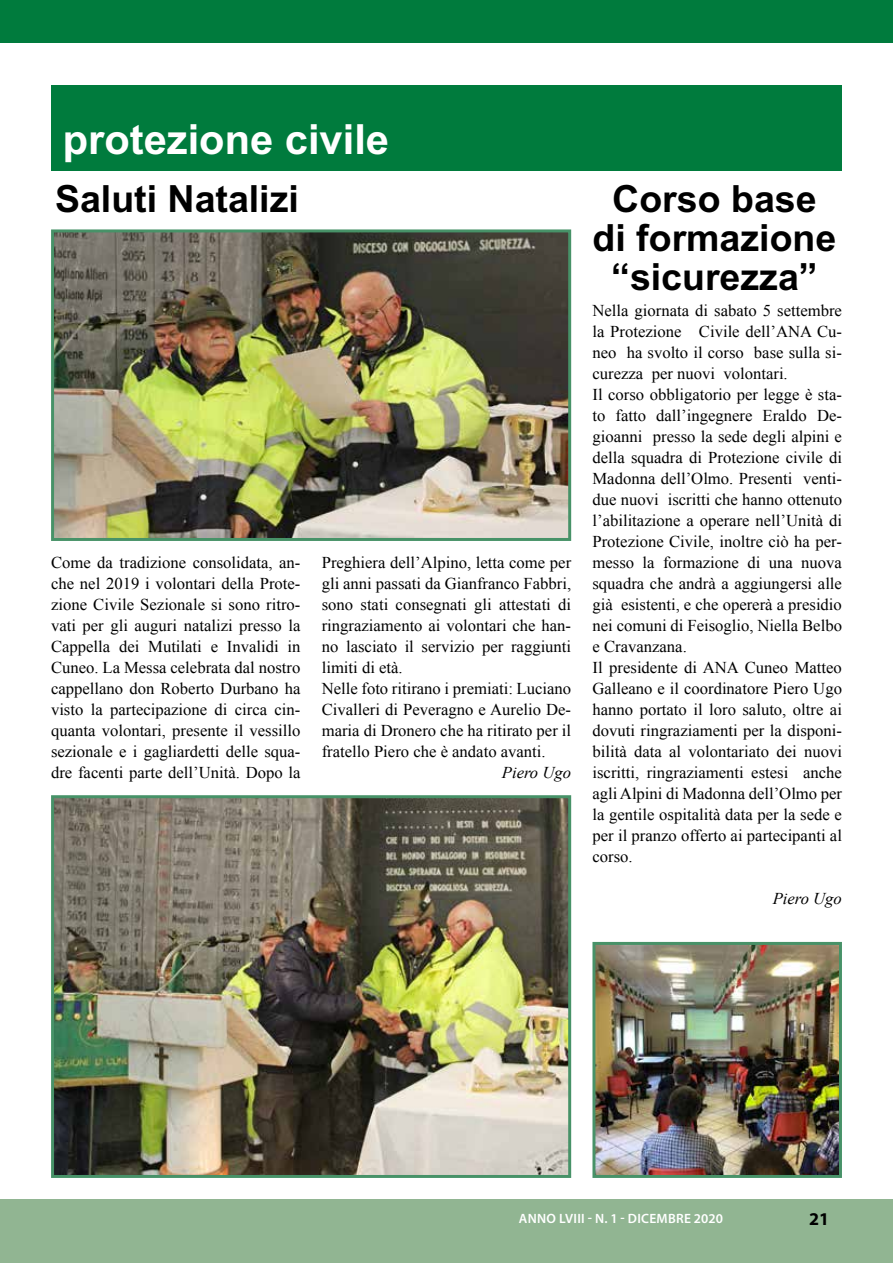
<style>
.page{position:relative;width:893px;height:1263px;background:#fff}
.page>*{position:absolute;margin:0;border:0;box-sizing:border-box;transform-origin:0 0}
.t1{font:700 41.7px "M Arial";color:#fff}
.t2{font:700 37.5px/39px "M Arial";color:#000;text-align:center}
.t3{font:700 18px "Myriad Pro";color:#000}
.t4{font:16.5px/21px "Times New Roman";color:#000}
.t5{font:italic 16.5px "Times New Roman";color:#000}
.t6{font:600 13.5px "Myriad Pro";letter-spacing:.02em;color:#fff}
</style>
<div class="page">
<div style="left:51px;top:85px;width:791px;height:85px;background:#007b3d"></div>
<img style="left:55px;top:233px;width:512px;height:304px">
<div style="left:51px;top:229px;width:520px;height:312px;border:3px solid #479268"></div>
<img style="left:55px;top:799px;width:512px;height:375px">
<div style="left:51px;top:795px;width:520px;height:383px;border:3px solid #479268"></div>
<img style="left:596px;top:946px;width:242px;height:228px">
<div style="left:592px;top:942px;width:250px;height:236px;border:3px solid #479268"></div>
<div style="left:0;top:1199px;width:893px;height:64px;background:#91b592"></div>
<div style="left:0;top:0;width:893px;height:43px;background:#007b3d"></div>
<h1 class="t1" style="left:63px;top:116px;width:328px">protezione civile</h1>
<h2 class="t2" style="left:55px;top:179px;width:245px">Saluti Natalizi</h2>
<h2 class="t2" style="left:592px;top:179px;width:245px">Corso base di formazione “sicurezza”</h2>
<p class="t4" style="left:51px;top:551px;width:251px;text-align:justify">Come da tradizione consolidata, an&shy;che nel 2019 i volontari della Prote&shy;zione Civile Sezionale si sono ritro&shy;vati per gli auguri natalizi presso la Cappella dei Mutilati e Invalidi in Cuneo. La Messa celebrata dal nostro cappellano don Roberto Durbano ha visto la partecipazione di circa cin&shy;quanta volontari, presente il vessillo sezionale e i gagliardetti delle squa&shy;dre facenti parte dell’Unità. Dopo la</p>
<p class="t4" style="left:322px;top:551px;width:251px">Preghiera dell’Alpino, letta come per gli anni passati da Gianfranco Fabbri, sono stati consegnati gli attestati di ringraziamento ai volontari che han&shy;no lasciato il servizio per raggiunti limiti di età.<br>Nelle foto ritirano i premiati: Luciano Civalleri di Peveragno e Aurelio De&shy;maria di Dronero che ha ritirato per il fratello Piero che è andato avanti.</p>
<p class="t5" style="left:502px;top:761px;width:71px">Piero Ugo</p>
<p class="t4" style="left:592px;top:299px;width:251px">Nella giornata di sabato 5 settembre la Protezione Civile dell’ANA Cu&shy;neo ha svolto il corso base sulla si&shy;curezza per nuovi volontari.<br>Il corso obbligatorio per legge è sta&shy;to fatto dall’ingegnere Eraldo De&shy;gioanni presso la sede degli alpini e della squadra di Protezione civile di Madonna dell’Olmo. Presenti venti&shy;due nuovi iscritti che hanno ottenuto l’abilitazione a operare nell’Unità di Protezione Civile, inoltre ciò ha per&shy;messo la formazione di una nuova squadra che andrà a aggiungersi alle già esistenti, e che opererà a presidio nei comuni di Feisoglio, Niella Belbo e Cravanzana.<br>Il presidente di ANA Cuneo Matteo Galleano e il coordinatore Piero Ugo hanno portato il loro saluto, oltre ai dovuti ringraziamenti per la disponi&shy;bilità data al volontariato dei nuovi iscritti, ringraziamenti estesi anche agli Alpini di Madonna dell’Olmo per la gentile ospitalità data per la sede e per il pranzo offerto ai partecipanti al corso.</p>
<p class="t5" style="left:773px;top:887px;width:71px">Piero Ugo</p>
<p class="t6" style="left:519px;top:1210px;width:206px">ANNO LVIII - N. 1 - DICEMBRE 2020</p>
<p class="t3" style="left:809px;top:1207px;width:21px">21</p>
</div>
